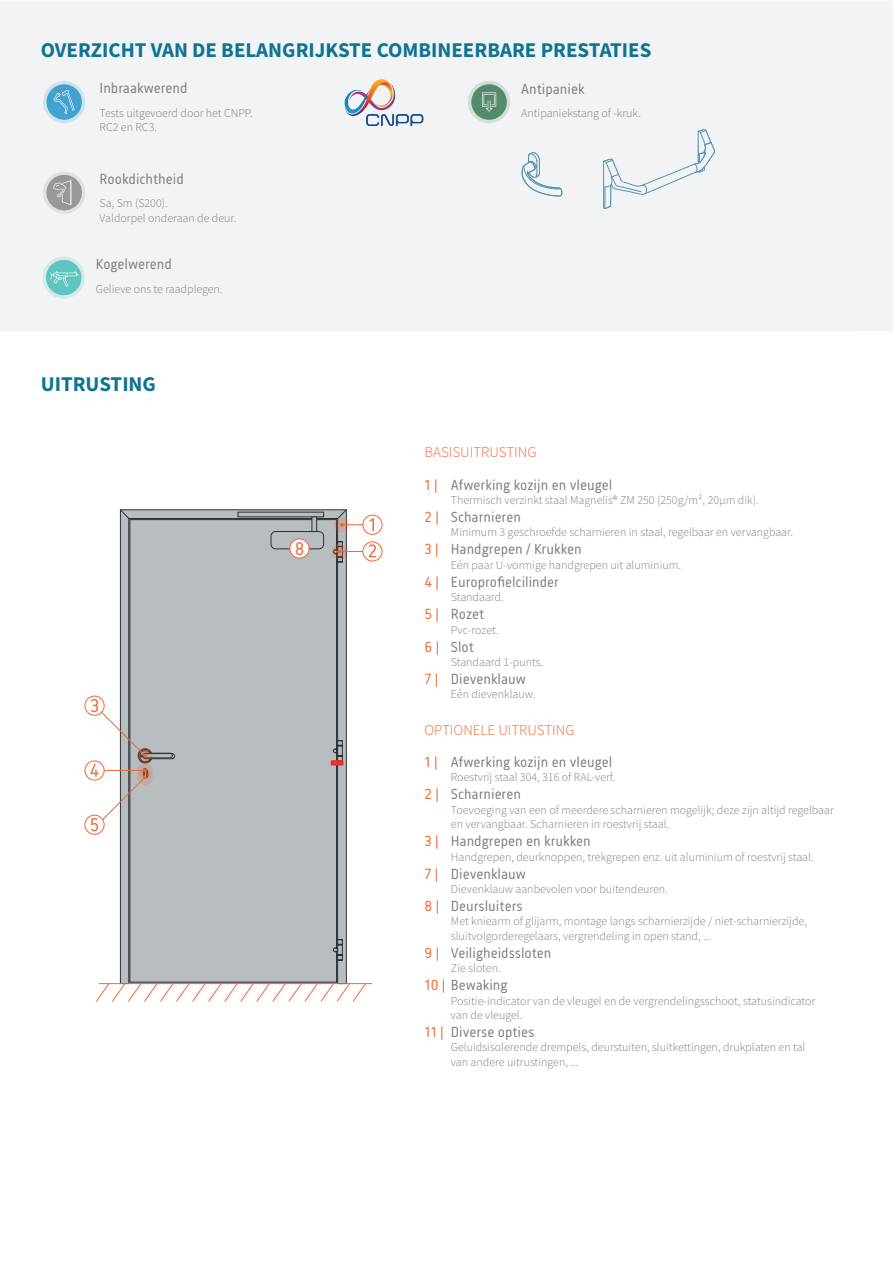
<style>
.page{position:relative;width:893px;height:1263px;background:#fff}
.page>*{position:absolute;margin:0;border:0;box-sizing:border-box;transform-origin:0 0}
.t1{font:700 21px "Source Sans Pro";color:#0f7393}
.t2{font:18.75px "Korb";color:#f26633}
.t3{font:15px "Korb";color:#7c7e81}
.t4{font:300 15px "Source Sans Pro";color:#f26633}
.t5{font:300 12px/14.4px "Source Sans Pro";color:#7c7e81}
.s1{color:#f26633}
</style>
<div class="page">
<div style="left:0;top:1px;width:893px;height:330px;background:#f2f3f4"></div>
<div style="left:603px;top:128px;width:112px;height:203px;background:#f2f3f4"></div>
<svg style="left:522px;top:152px;width:41px;height:44px"></svg>
<svg style="left:468px;top:81px;width:42px;height:42px"></svg>
<svg style="left:482px;top:92px;width:14px;height:20px"></svg>
<svg style="left:363px;top:515px;width:19px;height:19px"></svg>
<div style="left:362px;top:515px;width:21px;height:20px;border:1px solid #f26633;border-radius:50%"></div>
<svg style="left:363px;top:542px;width:19px;height:19px"></svg>
<div style="left:362px;top:541px;width:21px;height:20px;border:1px solid #f26633;border-radius:50%"></div>
<svg style="left:85px;top:761px;width:19px;height:19px"></svg>
<div style="left:84px;top:760px;width:21px;height:20px;border:1px solid #f26633;border-radius:50%"></div>
<svg style="left:85px;top:696px;width:19px;height:19px"></svg>
<div style="left:84px;top:696px;width:21px;height:20px;border:1px solid #f26633;border-radius:50%"></div>
<svg style="left:85px;top:815px;width:19px;height:19px"></svg>
<div style="left:84px;top:815px;width:21px;height:20px;border:1px solid #f26633;border-radius:50%"></div>
<svg style="left:90px;top:509px;width:286px;height:493px"></svg>
<svg style="left:43px;top:81px;width:42px;height:42px"></svg>
<svg style="left:54px;top:90px;width:21px;height:24px"></svg>
<img style="left:343px;top:79px;width:81px;height:48px">
<div style="left:271px;top:531px;width:53px;height:18px;border:1px solid #2d3032;border-radius:5px"></div>
<div style="left:238px;top:512px;width:86px;height:5px;border:1px solid #2d3032"></div>
<svg style="left:312px;top:517px;width:5px;height:15px"></svg>
<div style="left:290px;top:539px;width:19px;height:19px;background:#fff;border-radius:50%"></div>
<div style="left:289px;top:538px;width:21px;height:21px;border:1px solid #f26633;border-radius:50%"></div>
<svg style="left:43px;top:171px;width:42px;height:43px"></svg>
<svg style="left:53px;top:180px;width:18px;height:25px"></svg>
<svg style="left:43px;top:256px;width:42px;height:43px"></svg>
<svg style="left:50px;top:271px;width:28px;height:16px"></svg>
<h1 class="t1" style="left:41px;top:35px;width:612px">OVERZICHT VAN DE BELANGRIJKSTE COMBINEERBARE PRESTATIES</h1>
<p class="t3" style="left:100px;top:80px;width:89px">Inbraakwerend</p>
<p class="t5" style="left:100px;top:105px;width:155px">Tests uitgevoerd door het CNPP.<br>RC2 en RC3.</p>
<p class="t3" style="left:100px;top:170px;width:86px">Rookdichtheid</p>
<p class="t5" style="left:100px;top:196px;width:138px">Sa, Sm (S200).<br>Valdorpel onderaan de deur.</p>
<p class="t3" style="left:96px;top:256px;width:78px">Kogelwerend</p>
<p class="t5" style="left:96px;top:281px;width:128px">Gelieve ons te raadplegen.</p>
<h1 class="t1" style="left:41px;top:370px;width:117px">UITRUSTING</h1>
<h2 class="t2" style="left:295px;top:538px;width:11px">8</h2>
<p class="t3" style="left:521px;top:80px;width:65px">Antipaniek</p>
<p class="t5" style="left:521px;top:106px;width:121px">Antipaniekstang of -kruk.</p>
<p class="t4" style="left:424px;top:443px;width:113px">BASISUITRUSTING</p>
<p class="t3" style="left:424px;top:476px;width:189px"><span class="s1">1 |</span> Afwerking kozijn en vleugel</p>
<p class="t5" style="left:451px;top:493px;width:309px">Thermisch verzinkt staal Magnelis® ZM 250 (250g/m2, 20µm dik).</p>
<p class="t3" style="left:424px;top:508px;width:98px"><span class="s1">2 |</span> Scharnieren</p>
<p class="t5" style="left:451px;top:525px;width:344px">Minimum 3 geschroefde scharnieren in staal, regelbaar en vervangbaar.</p>
<p class="t3" style="left:424px;top:541px;width:159px"><span class="s1">3 |</span> Handgrepen / Krukken</p>
<p class="t5" style="left:451px;top:558px;width:232px">Eén paar U-vormige handgrepen uit aluminium.</p>
<p class="t3" style="left:424px;top:573px;width:136px"><span class="s1">4 |</span> Europrofielcilinder</p>
<p class="t5" style="left:451px;top:590px;width:54px">Standaard.</p>
<p class="t3" style="left:424px;top:606px;width:61px"><span class="s1">5 |</span> Rozet</p>
<p class="t5" style="left:451px;top:622px;width:49px">Pvc-rozet.</p>
<p class="t3" style="left:424px;top:638px;width:51px"><span class="s1">6 |</span> Slot</p>
<p class="t5" style="left:451px;top:655px;width:94px">Standaard 1-punts.</p>
<p class="t3" style="left:424px;top:670px;width:103px"><span class="s1">7 |</span> Dievenklauw</p>
<p class="t5" style="left:451px;top:687px;width:86px">Eén dievenklauw.</p>
<p class="t4" style="left:424px;top:720px;width:151px">OPTIONELE UITRUSTING</p>
<p class="t3" style="left:424px;top:753px;width:189px"><span class="s1">1 |</span> Afwerking kozijn en vleugel</p>
<p class="t5" style="left:451px;top:770px;width:166px">Roestvrij staal 304, 316 of RAL-verf.</p>
<p class="t3" style="left:424px;top:786px;width:98px"><span class="s1">2 |</span> Scharnieren</p>
<p class="t5" style="left:451px;top:802px;width:384px">Toevoeging van een of meerdere scharnieren mogelijk; deze zijn altijd regelbaar en vervangbaar. Scharnieren in roestvrij staal.</p>
<p class="t3" style="left:424px;top:832px;width:168px"><span class="s1">3 |</span> Handgrepen en krukken</p>
<p class="t5" style="left:451px;top:849px;width:364px">Handgrepen, deurknoppen, trekgrepen enz. uit aluminium of roestvrij staal.</p>
<p class="t3" style="left:424px;top:865px;width:103px"><span class="s1">7 |</span> Dievenklauw</p>
<p class="t5" style="left:451px;top:882px;width:219px">Dievenklauw aanbevolen voor buitendeuren.</p>
<p class="t3" style="left:424px;top:897px;width:100px"><span class="s1">8 |</span> Deursluiters</p>
<p class="t5" style="left:451px;top:914px;width:358px">Met kniearm of glijarm, montage langs scharnierzijde / niet-scharnierzijde, sluitvolgorderegelaars, vergrendeling in open stand, ...</p>
<p class="t3" style="left:424px;top:944px;width:128px"><span class="s1">9 |</span> Veiligheidssloten</p>
<p class="t5" style="left:451px;top:961px;width:51px">Zie sloten.</p>
<p class="t3" style="left:424px;top:976px;width:85px"><span class="s1">10 |</span> Bewaking</p>
<p class="t5" style="left:451px;top:993px;width:366px">Positie-indicator van de vleugel en de vergrendelingsschoot, statusindicator van de vleugel.</p>
<p class="t3" style="left:424px;top:1023px;width:111px"><span class="s1">11 |</span> Diverse opties</p>
<p class="t5" style="left:451px;top:1040px;width:356px">Geluidsisolerende drempels, deurstuiten, sluitkettingen, drukplaten en tal van andere uitrustingen, ...</p>
</div>
